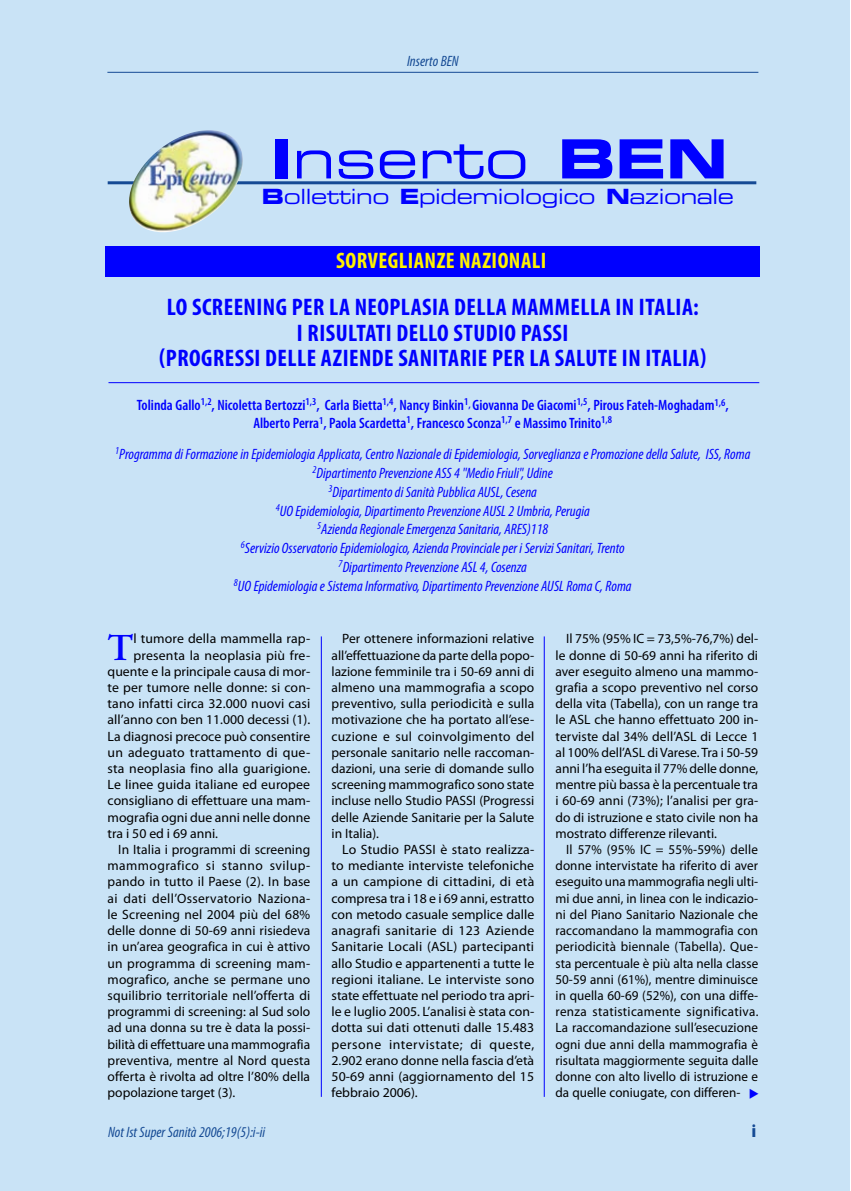
<style>
.page{position:relative;width:851px;height:1191px;background:#fff}
.page>*{position:absolute;margin:0;border:0;box-sizing:border-box;transform-origin:0 0}
.t1{font:54px "Eurostile LT Std Ex 2";color:#00f}
.t2{font:54px "Eurostile LT Std Bold Ex 2";color:#00f}
.t3{font:600 37.95px "Adobe Garamond Pro";color:#00f}
.t4{font:700 condensed 24px/25.5px "Myriad Pro";letter-spacing:.02em;color:#00f;text-align:center}
.t5{font:700 condensed 22.5px "Myriad Pro";letter-spacing:.02em;color:#fff200}
.t6{font:21px "Eurostile LT Std Ex 2";letter-spacing:-.02em;color:#00f}
.t7{font:900 condensed 18px "Myriad Pro";color:#154a94}
.t8{font:italic condensed 15px/18.8px "Myriad Pro";color:#00f;text-align:center}
.t9{font:600 condensed 15px/18px "Myriad Pro";color:#00f;text-align:center}
.t10{font:italic condensed 15px "Myriad Pro";color:#154a94}
.t11{font:13.5px/16.2px "Myriad Pro";letter-spacing:.005em;color:#000;text-align:justify}
.t12{font:13.5px "Myriad Pro";letter-spacing:.025em;color:#000}
.t13{font:13.5px "Myriad Pro";letter-spacing:.03em;color:#000}
.s1{font-family:"Eurostile LT Std Bold Ex 2"}
.s2{font-size:10.5px}
.s3{color:#00f}
</style>
<div class="page">
<div style="left:0;top:0;width:850px;height:1191px;background:#c9e3f6"></div>
<hr style="left:107px;top:72px;width:651px;height:1px;background:#154a94">
<hr style="left:321px;top:636px;width:1px;height:460px;background:#00f">
<hr style="left:544px;top:636px;width:1px;height:460px;background:#00f">
<hr style="left:108px;top:181px;width:648px;height:3px;background:#154a94">
<div style="left:105px;top:246px;width:654px;height:31px;background:#00f"></div>
<img style="left:121px;top:130px;width:130px;height:103px">
<hr style="left:108px;top:382px;width:651px;height:1px;background:#00f">
<p class="t10" style="left:407px;top:52px;width:53px">Inserto BEN</p>
<h1 class="t1" style="left:271px;top:122px;width:259px"><span class="s1">I</span>nserto</h1>
<h3 class="t6" style="left:399px;top:182px;width:197px"><span class="s1">E</span>pidemiologico</h3>
<h1 class="t2" style="left:558px;top:121px;width:171px">BEN</h1>
<h3 class="t6" style="left:606px;top:182px;width:129px"><span class="s1">N</span>azionale</h3>
<h3 class="t6" style="left:262px;top:182px;width:129px"><span class="s1">B</span>ollettino</h3>
<h3 class="t5" style="left:336px;top:247px;width:212px">SORVEGLIANZE NAZIONALI</h3>
<h3 class="t4" style="left:159px;top:294px;width:548px">LO SCREENING PER LA NEOPLASIA DELLA MAMMELLA IN ITALIA:<br>I RISULTATI DELLO STUDIO PASSI<br>(PROGRESSI DELLE AZIENDE SANITARIE PER LA SALUTE IN ITALIA)</h3>
<p class="t9" style="left:137px;top:395px;width:593px">Tolinda Gallo<sup>1,2</sup>, Nicoletta Bertozzi<sup>1,3</sup>, Carla Bietta<sup>1,4</sup>, Nancy Binkin<sup>1</sup><span class="s2">,</span> Giovanna De Giacomi<sup>1,5</sup>, Pirous Fateh-Moghadam<sup>1,6</sup>,<br>Alberto Perra<sup>1</sup>, Paola Scardetta<sup>1</sup>, Francesco Sconza<sup>1,7</sup> e Massimo Trinito<sup>1,8</sup></p>
<p class="t8" style="left:115px;top:445px;width:636px"><sup>1</sup>Programma di Formazione in Epidemiologia Applicata, Centro Nazionale di Epidemiologia, Sorveglianza e Promozione della Salute, ISS, Roma <sup>2</sup>Dipartimento Prevenzione ASS 4 "Medio Friuli", Udine<br><sup>3</sup>Dipartimento di Sanità Pubblica AUSL, Cesena<br><sup>4</sup>UO Epidemiologia, Dipartimento Prevenzione AUSL 2 Umbria, Perugia<br><sup>5</sup>Azienda Regionale Emergenza Sanitaria, ARES)118<br><sup>6</sup>Servizio Osservatorio Epidemiologico, Azienda Provinciale per i Servizi Sanitari, Trento<br><sup>7</sup>Dipartimento Prevenzione ASL 4, Cosenza<br><sup>8</sup>UO Epidemiologia e Sistema Informativo, Dipartimento Prevenzione AUSL Roma C, Roma</p>
<h2 class="t3" style="left:108px;top:625px;width:27px">T</h2>
<p class="t11" style="left:133px;top:630px;width:178px">l tumore della mammella rap-</p>
<p class="t11" style="left:133px;top:646px;width:178px">presenta la neoplasia più fre-</p>
<p class="t11" style="left:108px;top:663px;width:204px">quente e la principale causa di mor-</p>
<p class="t11" style="left:108px;top:679px;width:204px">te per tumore nelle donne: si con-</p>
<p class="t11" style="left:108px;top:695px;width:204px">tano infatti circa 32.000 nuovi casi</p>
<p class="t11" style="left:108px;top:711px;width:204px">all’anno con ben 11.000 decessi (1).</p>
<p class="t11" style="left:108px;top:727px;width:204px">La diagnosi precoce può consentire</p>
<p class="t11" style="left:108px;top:744px;width:204px">un adeguato trattamento di que-</p>
<p class="t11" style="left:108px;top:760px;width:204px">sta neoplasia fino alla guarigione.</p>
<p class="t11" style="left:108px;top:776px;width:204px">Le linee guida italiane ed europee</p>
<p class="t11" style="left:108px;top:792px;width:204px">consigliano di effettuare una mam-</p>
<p class="t11" style="left:108px;top:808px;width:204px">mografia ogni due anni nelle donne</p>
<p class="t11" style="left:108px;top:825px;width:112px">tra i 50 ed i 69 anni.</p>
<p class="t11" style="left:118px;top:841px;width:193px">In Italia i programmi di screening</p>
<p class="t13" style="left:108px;top:857px;width:204px">mammografico si stanno svilup-</p>
<p class="t11" style="left:108px;top:873px;width:204px">pando in tutto il Paese (2). In base</p>
<p class="t12" style="left:108px;top:889px;width:204px">ai dati dell’Osservatorio Naziona-</p>
<p class="t11" style="left:108px;top:906px;width:204px">le Screening nel 2004 più del 68%</p>
<p class="t11" style="left:108px;top:922px;width:204px">delle donne di 50-69 anni risiedeva</p>
<p class="t11" style="left:108px;top:938px;width:204px">in un’area geografica in cui è attivo</p>
<p class="t11" style="left:108px;top:954px;width:204px">un programma di screening mam-</p>
<p class="t11" style="left:108px;top:970px;width:204px">mografico, anche se permane uno</p>
<p class="t11" style="left:108px;top:987px;width:204px">squilibrio territoriale nell’offerta di</p>
<p class="t11" style="left:108px;top:1003px;width:204px">programmi di screening: al Sud solo</p>
<p class="t11" style="left:108px;top:1019px;width:204px">ad una donna su tre è data la possi-</p>
<p class="t11" style="left:108px;top:1035px;width:204px">bilità di effettuare una mammografia</p>
<p class="t11" style="left:108px;top:1051px;width:204px">preventiva, mentre al Nord questa</p>
<p class="t11" style="left:108px;top:1068px;width:204px">offerta è rivolta ad oltre l’80% della</p>
<p class="t11" style="left:108px;top:1084px;width:129px">popolazione target (3).</p>
<p class="t11" style="left:331px;top:630px;width:204px;text-indent:11px">Per ottenere informazioni relative all’effettuazione da parte della popo&shy;lazione femminile tra i 50-69 anni di almeno una mammografia a scopo preventivo, sulla periodicità e sulla motivazione che ha portato all’ese&shy;cuzione e sul coinvolgimento del personale sanitario nelle raccoman&shy;dazioni, una serie di domande sullo screening mammografico sono state incluse nello Studio PASSI (Progressi delle Aziende Sanitarie per la Salute in Italia).</p>
<p class="t11" style="left:331px;top:841px;width:204px;text-indent:11px">Lo Studio PASSI è stato realizza&shy;to mediante interviste telefoniche a un campione di cittadini, di età compresa tra i 18 e i 69 anni, estratto con metodo casuale semplice dalle anagrafi sanitarie di 123 Aziende Sanitarie Locali (ASL) partecipanti allo Studio e appartenenti a tutte le regioni italiane. Le interviste sono state effettuate nel periodo tra apri&shy;le e luglio 2005. L’analisi è stata con&shy;dotta sui dati ottenuti dalle 15.483 persone intervistate; di queste, 2.902 erano donne nella fascia d’età 50-69 anni (aggiornamento del 15 febbraio 2006).</p>
<p class="t11" style="left:555px;top:630px;width:204px;text-indent:11px">Il 75% (95% IC = 73,5%-76,7%) del&shy;le donne di 50-69 anni ha riferito di aver eseguito almeno una mammo&shy;grafia a scopo preventivo nel corso della vita (Tabella), con un range tra le ASL che hanno effettuato 200 in&shy;terviste dal 34% dell’ASL di Lecce 1 al 100% dell’ASL di Varese. Tra i 50-59 anni l’ha eseguita il 77% delle donne, mentre più bassa è la percentuale tra i 60-69 anni (73%); l’analisi per gra&shy;do di istruzione e stato civile non ha mostrato differenze rilevanti.</p>
<p class="t11" style="left:555px;top:841px;width:205px;text-indent:11px">Il 57% (95% IC = 55%-59%) delle donne intervistate ha riferito di aver eseguito una mammografia negli ulti&shy;mi due anni, in linea con le indicazio&shy;ni del Piano Sanitario Nazionale che raccomandano la mammografia con periodicità biennale (Tabella). Que&shy;sta percentuale è più alta nella classe 50-59 anni (61%), mentre diminuisce in quella 60-69 (52%), con una diffe&shy;renza statisticamente significativa.<br>La raccomandazione sull’esecuzione ogni due anni della mammografia è risultata maggiormente seguita dalle donne con alto livello di istruzione e da quelle coniugate, con differen- <span class="s3">◆</span></p>
<p class="t10" style="left:108px;top:1122px;width:158px">Not Ist Super Sanità 2006;19(5):i-ii</p>
<h3 class="t7" style="left:751px;top:1119px;width:6px">i</h3>
</div>
